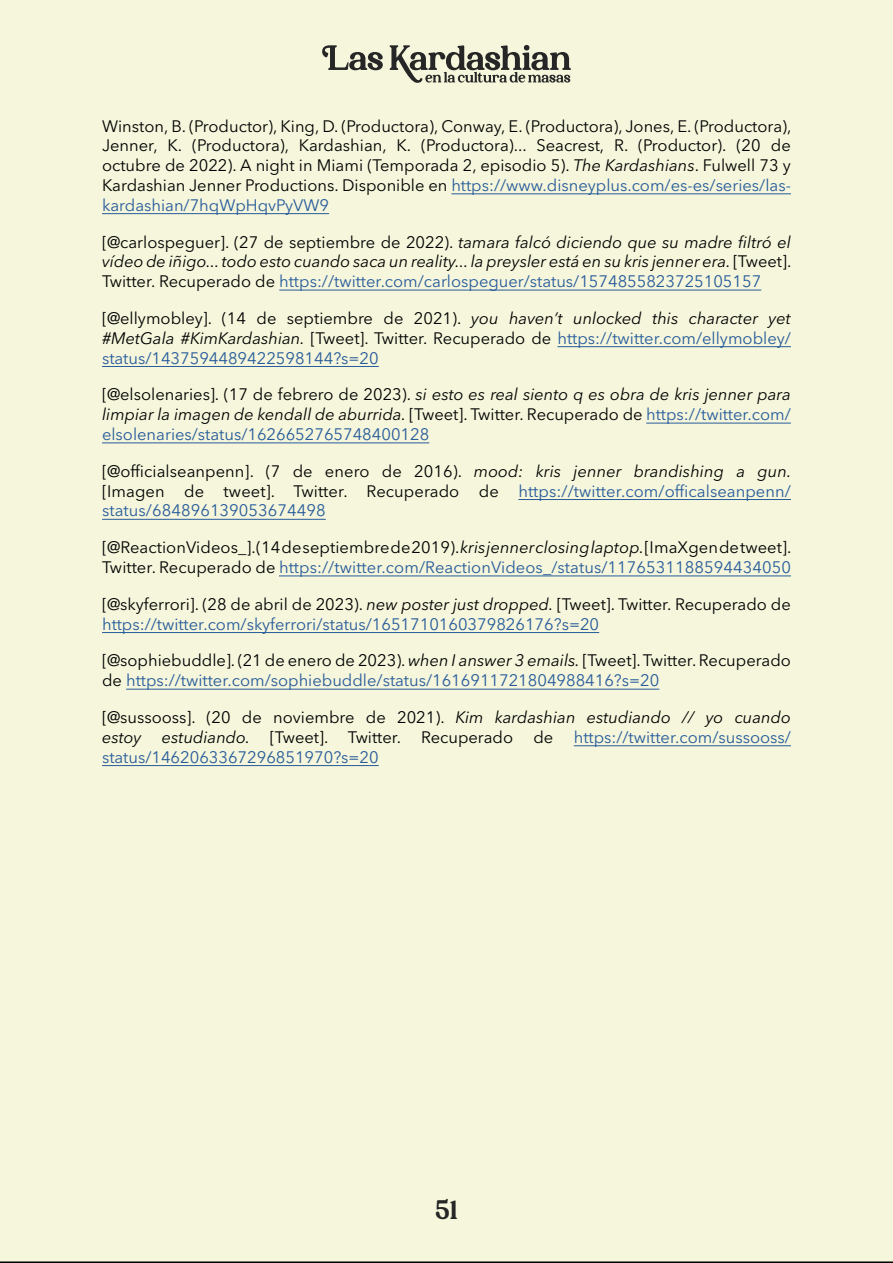
<style>
.page{position:relative;width:893px;height:1263px;background:#f5f6db}
.page>*{position:absolute;margin:0;border:0;box-sizing:border-box;transform-origin:0 0}
.t1{font:21px "Kelvingi Rodrige";color:#252625}
.t2{font:16.5px/19.8px "Avenir Next Cyr";color:#000;text-align:justify}
.t3{font:italic 16.5px/19.8px "Avenir Next Cyr";color:#000;text-align:justify}
.t4{font:16.5px/19.8px "Avenir Next Cyr";color:#275b9b}
.s1{font-style:italic}
.s2{color:#275b9b}
.s3{font-style:normal}
.s4{font-style:normal;color:#275b9b}
.s5{color:#000}
.s6{font-style:italic;color:#000}
</style>
<div class="page">
<svg style="left:322px;top:45px;width:61px;height:25px;background:#a4a594"></svg>
<svg style="left:390px;top:45px;width:181px;height:38px;background:#a5a695"></svg>
<hr style="left:451px;top:193px;width:340px;height:1px;background:#275b9b">
<hr style="left:102px;top:213px;width:227px;height:1px;background:#275b9b">
<hr style="left:279px;top:290px;width:482px;height:1px;background:#275b9b">
<hr style="left:557px;top:346px;width:234px;height:1px;background:#275b9b">
<hr style="left:102px;top:366px;width:277px;height:1px;background:#275b9b">
<hr style="left:646px;top:423px;width:145px;height:1px;background:#275b9b">
<hr style="left:102px;top:442px;width:327px;height:1px;background:#275b9b">
<hr style="left:518px;top:499px;width:273px;height:1px;background:#275b9b">
<hr style="left:102px;top:519px;width:224px;height:1px;background:#275b9b">
<hr style="left:279px;top:575px;width:512px;height:1px;background:#275b9b">
<hr style="left:102px;top:632px;width:497px;height:1px;background:#275b9b">
<hr style="left:126px;top:689px;width:533px;height:1px;background:#275b9b">
<hr style="left:574px;top:745px;width:217px;height:1px;background:#275b9b">
<hr style="left:102px;top:765px;width:277px;height:1px;background:#275b9b">
<p class="t2" style="left:102px;top:116px;width:691px">Winston, B. (Productor), King, D. (Productora), Conway, E. (Productora), Jones, E. (Productora), Jenner, K. (Productora), Kardashian, K. (Productora)... Seacrest, R. (Productor). (20 de octubre de 2022). A night in Miami (Temporada 2, episodio 5). <span class="s1">The Kardashians</span>. Fulwell 73 y Kardashian Jenner Productions. Disponible en <span class="s2">https://www.disneyplus.com/es-es/series/las&shy;kardashian/7hqWpHqvPyVW9</span></p>
<p class="t3" style="left:102px;top:232px;width:691px"><span class="s3">[@carlospeguer]. (27 de septiembre de 2022).</span> tamara falcó diciendo que su madre filtró el vídeo de iñigo... todo esto cuando saca un reality... la preysler está en su kris jenner era. <span class="s3">[Tweet].<br>Twitter. Recuperado de</span> <span class="s4">https://twitter.com/carlospeguer/status/1574855823725105157</span></p>
<p class="t2" style="left:102px;top:308px;width:690px">[@ellymobley]. (14 de septiembre de 2021). <span class="s1">you haven’t unlocked this character yet #MetGala #KimKardashian.</span> [Tweet]. Twitter. Recuperado de <span class="s2">https://twitter.com/ellymobley/ status/1437594489422598144?s=20</span></p>
<p class="t3" style="left:102px;top:385px;width:690px"><span class="s3">[@elsolenaries]. (17 de febrero de 2023).</span> si esto es real siento q es obra de kris jenner para limpiar la imagen de kendall de aburrida. <span class="s3">[Tweet]. Twitter. Recuperado de</span> <span class="s4">https://twitter.com/ elsolenaries/status/1626652765748400128</span></p>
<p class="t2" style="left:102px;top:461px;width:691px">[@officialseanpenn]. (7 de enero de 2016). <span class="s1">mood: kris jenner brandishing a gun. </span>[Imagen de tweet]. Twitter. Recuperado de <span class="s2">https://twitter.com/officalseanpenn/ status/684896139053674498</span></p>
<p class="t2" style="left:102px;top:538px;width:691px">[@ReactionVideos_]. (14 de septiembre de 2019). <span class="s1">kris jenner closing laptop.</span> [ImaXgen de tweet].<br>Twitter. Recuperado de <span class="s2">https://twitter.com/ReactionVideos_/status/1176531188594434050</span></p>
<p class="t4" style="left:102px;top:594px;width:690px"><span class="s5">[@skyferrori]. (28 de abril de 2023).</span> <span class="s6">new poster just dropped.</span> <span class="s5">[Tweet]. Twitter. Recuperado de </span>https://twitter.com/skyferrori/status/1651710160379826176?s=20</p>
<p class="t4" style="left:102px;top:651px;width:690px"><span class="s5">[@sophiebuddle]. (21 de enero de 2023).</span> <span class="s6">when I answer 3 emails.</span> <span class="s5">[Tweet]. Twitter. Recuperado de</span> https://twitter.com/sophiebuddle/status/1616911721804988416?s=20</p>
<p class="t2" style="left:102px;top:707px;width:690px">[@sussooss]. (20 de noviembre de 2021). <span class="s1">Kim kardashian estudiando // yo cuando estoy estudiando.</span> [Tweet]. Twitter. Recuperado de <span class="s2">https://twitter.com/sussooss/ status/1462063367296851970?s=20</span></p>
<p class="t1" style="left:435px;top:1192px;width:25px">51</p>
</div>
